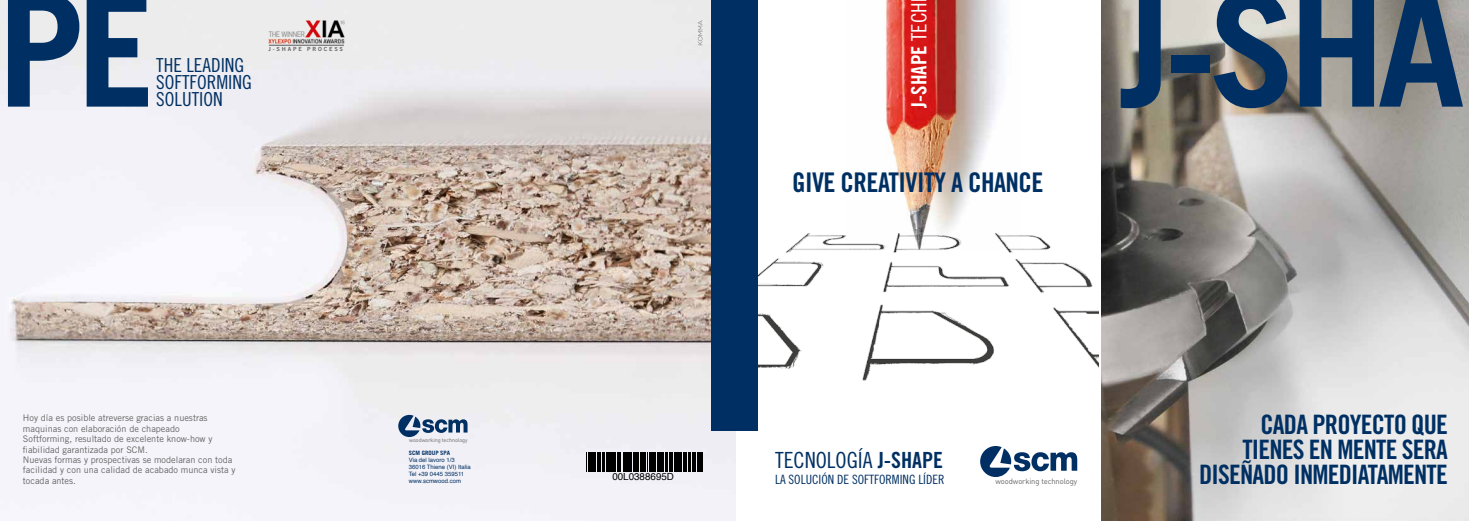
<style>
.page{position:relative;width:1469px;height:521px;background:#fff}
.page>*{position:absolute;margin:0;border:0;box-sizing:border-box;transform-origin:0 0}
.t1{font:700 157.94px "Trade Gothic LT Std";color:#003063}
.t2{font:27.12px "Trade Gothic LT Std Bd Cn 20";letter-spacing:-.02em;color:#003063}
.t3{font:26.78px/25.1px "Trade Gothic LT Std Bd Cn 20";letter-spacing:-.03em;color:#003063;text-align:right}
.t4{font:22.22px "Trade Gothic LT Std Cn 18";color:#003063}
.t5{font:21.09px "Trade Gothic LT Std Bd Cn 20";color:#fff}
.t6{font:19.34px/17.1px "Trade Gothic LT Std Cn 18";color:#003063}
.t7{font:12.86px "Trade Gothic LT Std Cn 18";color:#003063}
.t8{font:9.8px "Helvetica";color:#000}
.t9{font:9.1px/10.4px "Trade Gothic LT Std";color:#646363}
.t10{font:8.05px "PF Din Display Pro";letter-spacing:-.025em;color:#9d9d9c;scale:.85 1}
.t11{font:7.61px "DIN";letter-spacing:-.01em;color:#646363}
.t12{font:5.95px/7.2px "Helvetica";color:#003063}
.t13{font:700 5.95px "Trade Gothic LT Std";color:#003063}
.t14{font:5.69px "Trade Gothic LT Std Bd 2";letter-spacing:.32em;color:#646363}
.t15{font:5.42px "DIN";letter-spacing:-.01em;color:#646363}
.s1{font-family:"Trade Gothic LT Std Cn 18"}
.s2{font-family:"Trade Gothic LT Std Bd Cn 20"}
</style>
<div class="page">
<img style="left:757px;top:163px;width:341px;height:236px">
<img style="left:846px;top:0;width:176px;height:250px">
<img style="left:1101px;top:0;width:367px;height:521px">
<img style="left:0;top:0;width:735px;height:521px">
<svg style="left:697px;top:20px;width:5px;height:25px"></svg>
<svg style="left:398px;top:415px;width:69px;height:22px"></svg>
<div style="left:711px;top:0;width:23px;height:430px;background:#003063"></div>
<div style="left:734px;top:0;width:23px;height:430px;background:#003063"></div>
<svg style="left:980px;top:446px;width:97px;height:31px"></svg>
<hr style="left:269px;top:45px;width:75px;height:1px;background:#646363">
<img style="left:269px;top:38px;width:75px;height:5px">
<div style="left:296px;top:20px;width:48px;height:18px;background:#ececec"></div>
<img style="left:305px;top:20px;width:39px;height:18px">
<svg style="left:586px;top:452px;width:10px;height:20px"></svg>
<hr style="left:597px;top:452px;width:2px;height:20px;background:#000">
<hr style="left:599px;top:452px;width:2px;height:20px;background:#000">
<svg style="left:602px;top:452px;width:101px;height:20px"></svg>
<h1 class="t1" style="left:-3px;top:-47px;width:160px">PE</h1>
<h3 class="t6" style="left:156px;top:57px;width:97px">THE LEADING<br>SOFTFORMING<br>SOLUTION</h3>
<p class="t10" style="left:269px;top:30px;width:44px">THE WINNER</p>
<p class="t14" style="left:268px;top:46px;width:76px">J-SHAPE PROCESS</p>
<p class="t9" style="left:23px;top:413px;width:214px">Hoy día es posible atreverse gracias a nuestras maquinas con elaboración de chapeado<br>Softforming, resultado de excelente know-how y fiabilidad garantizada por SCM.<br>Nuevas formas y prospectivas se modelaran con toda facilidad y con una calidad de acabado munca vista y tocada antes.</p>
<p class="t15" style="left:409px;top:436px;width:60px">woodworking technology</p>
<p class="t13" style="left:409px;top:449px;width:43px">SCM GROUP SPA</p>
<p class="t12" style="left:409px;top:456px;width:63px">Via del lavoro 1/3<br>36016 Thiene (VI) Italia<br>Tel +39 0445 359511 www.scmwood.com</p>
<p class="t8" style="left:612px;top:469px;width:63px">00L0388695D</p>
<h3 class="t5" style="left:906px;top:108px;width:107px;rotate:-90deg">J-SHAPE <span class="s1">TECH</span></h3>
<h2 class="t2" style="left:792px;top:166px;width:253px">GIVE CREATIVITY A CHANCE</h2>
<h1 class="t1" style="left:1119px;top:-47px;width:347px">J-SHA</h1>
<h3 class="t4" style="left:775px;top:447px;width:170px">TECNOLOGÍA <span class="s2">J-SHAPE</span></h3>
<h3 class="t7" style="left:775px;top:472px;width:171px">LA SOLUCIÓN DE SOFTFORMING LÍDER</h3>
<p class="t11" style="left:995px;top:476px;width:83px">woodworking technology</p>
<h3 class="t3" style="left:1199px;top:411px;width:250px">CADA PROYECTO QUE<br>TIENES EN MENTE SERA<br>DISEÑADO INMEDIATAMENTE</h3>
</div>
